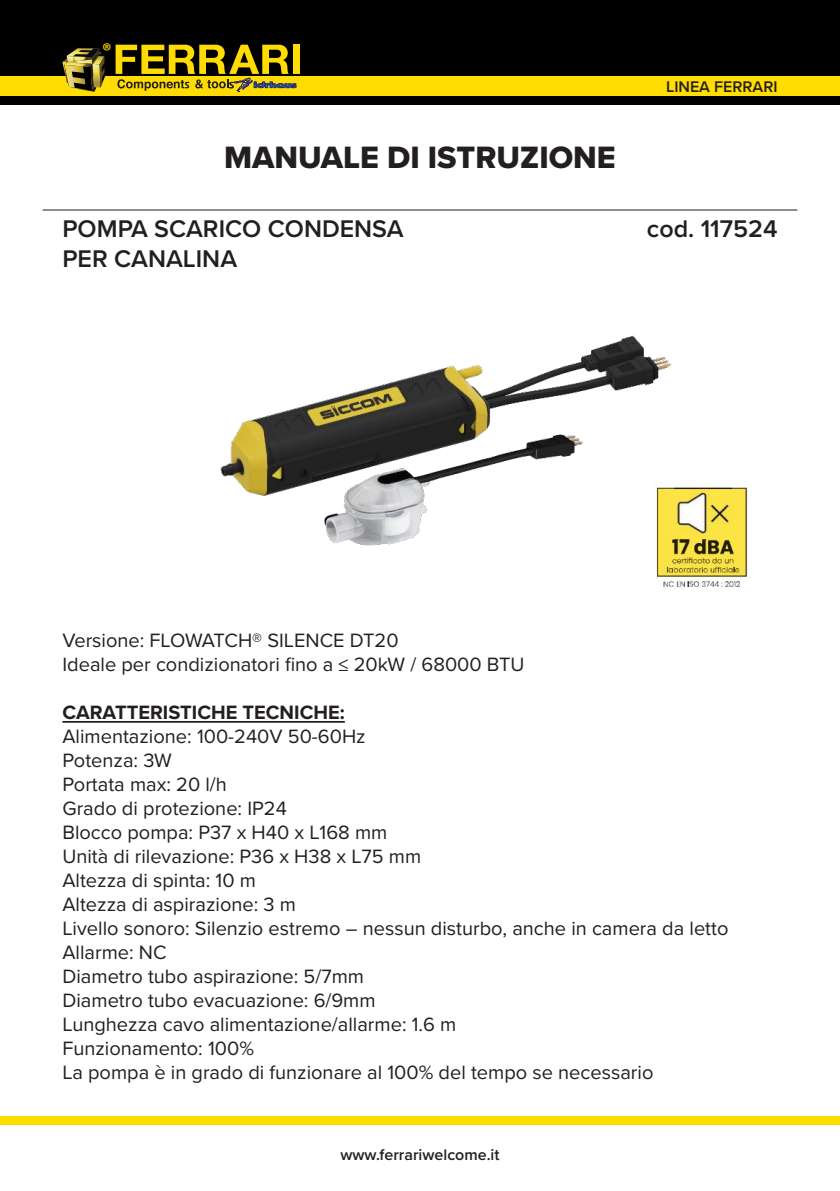
<style>
.page{position:relative;width:840px;height:1191px;background:#fff}
.page>*{position:absolute;margin:0;border:0;box-sizing:border-box;transform-origin:0 0}
.t1{font:32px "Proxima Nova Extrabld";color:#231f20}
.t2{font:600 25px/30px "Proxima Nova";color:#231f20}
.t3{font:600 21.6px "Myriad Pro";color:#ffdc01}
.t4{font:20px "Proxima Nova";color:#231f20}
.t5{font:700 20px "Proxima Nova";color:#231f20}
.t6{font:600 16px "Proxima Nova";color:#231f20}
</style>
<div class="page">
<div style="left:0;top:0;width:839px;height:86px;background:#000"></div>
<div style="left:0;top:77px;width:839px;height:19px;background:#fd0"></div>
<div style="left:0;top:96px;width:839px;height:9px;background:#000"></div>
<div style="left:292px;top:45px;width:7px;height:29px;background:#ffdc01"></div>
<svg style="left:62px;top:48px;width:43px;height:44px"></svg>
<svg style="left:115px;top:45px;width:181px;height:47px"></svg>
<hr style="left:43px;top:210px;width:754px;height:1px;background:#231f20">
<div style="left:0;top:1115px;width:839px;height:9px;background:#fd0"></div>
<img style="left:220px;top:335px;width:452px;height:211px">
<hr style="left:62px;top:721px;width:282px;height:1px;background:#231f20">
<img style="left:646px;top:484px;width:102px;height:103px">
<p class="t3" style="left:102px;top:37px;width:11px">®</p>
<h1 class="t1" style="left:224px;top:133px;width:393px">MANUALE DI ISTRUZIONE</h1>
<p class="t6" style="left:665px;top:75px;width:113px">LINEA FERRARI</p>
<p class="t2" style="left:62px;top:213px;width:342px">POMPA SCARICO CONDENSA<br>PER CANALINA</p>
<p class="t2" style="left:646px;top:213px;width:132px">cod. 117524</p>
<p class="t4" style="left:62px;top:625px;width:337px">Versione: FLOWATCH® SILENCE DT20</p>
<p class="t4" style="left:62px;top:649px;width:463px">Ideale per condizionatori fino a ≤ 20kW / 68000 BTU</p>
<p class="t5" style="left:62px;top:697px;width:284px">CARATTERISTICHE TECNICHE:</p>
<p class="t4" style="left:62px;top:721px;width:304px">Alimentazione: 100-240V 50-60Hz</p>
<p class="t4" style="left:62px;top:745px;width:111px">Potenza: 3W</p>
<p class="t4" style="left:62px;top:769px;width:166px">Portata max: 20 l/h</p>
<p class="t4" style="left:62px;top:793px;width:226px">Grado di protezione: IP24</p>
<p class="t4" style="left:62px;top:817px;width:326px">Blocco pompa: P37 x H40 x L168 mm</p>
<p class="t4" style="left:62px;top:841px;width:360px">Unità di rilevazione: P36 x H38 x L75 mm</p>
<p class="t4" style="left:62px;top:865px;width:195px">Altezza di spinta: 10 m</p>
<p class="t4" style="left:62px;top:889px;width:235px">Altezza di aspirazione: 3 m</p>
<p class="t4" style="left:62px;top:913px;width:667px">Livello sonoro: Silenzio estremo – nessun disturbo, anche in camera da letto</p>
<p class="t4" style="left:62px;top:937px;width:106px">Allarme: NC</p>
<p class="t4" style="left:62px;top:961px;width:303px">Diametro tubo aspirazione: 5/7mm</p>
<p class="t4" style="left:62px;top:985px;width:314px">Diametro tubo evacuazione: 6/9mm</p>
<p class="t4" style="left:62px;top:1009px;width:395px">Lunghezza cavo alimentazione/allarme: 1.6 m</p>
<p class="t4" style="left:62px;top:1033px;width:193px">Funzionamento: 100%</p>
<p class="t4" style="left:62px;top:1057px;width:592px">La pompa è in grado di funzionare al 100% del tempo se necessario</p>
<p class="t6" style="left:340px;top:1142px;width:160px">www.ferrariwelcome.it</p>
</div>
